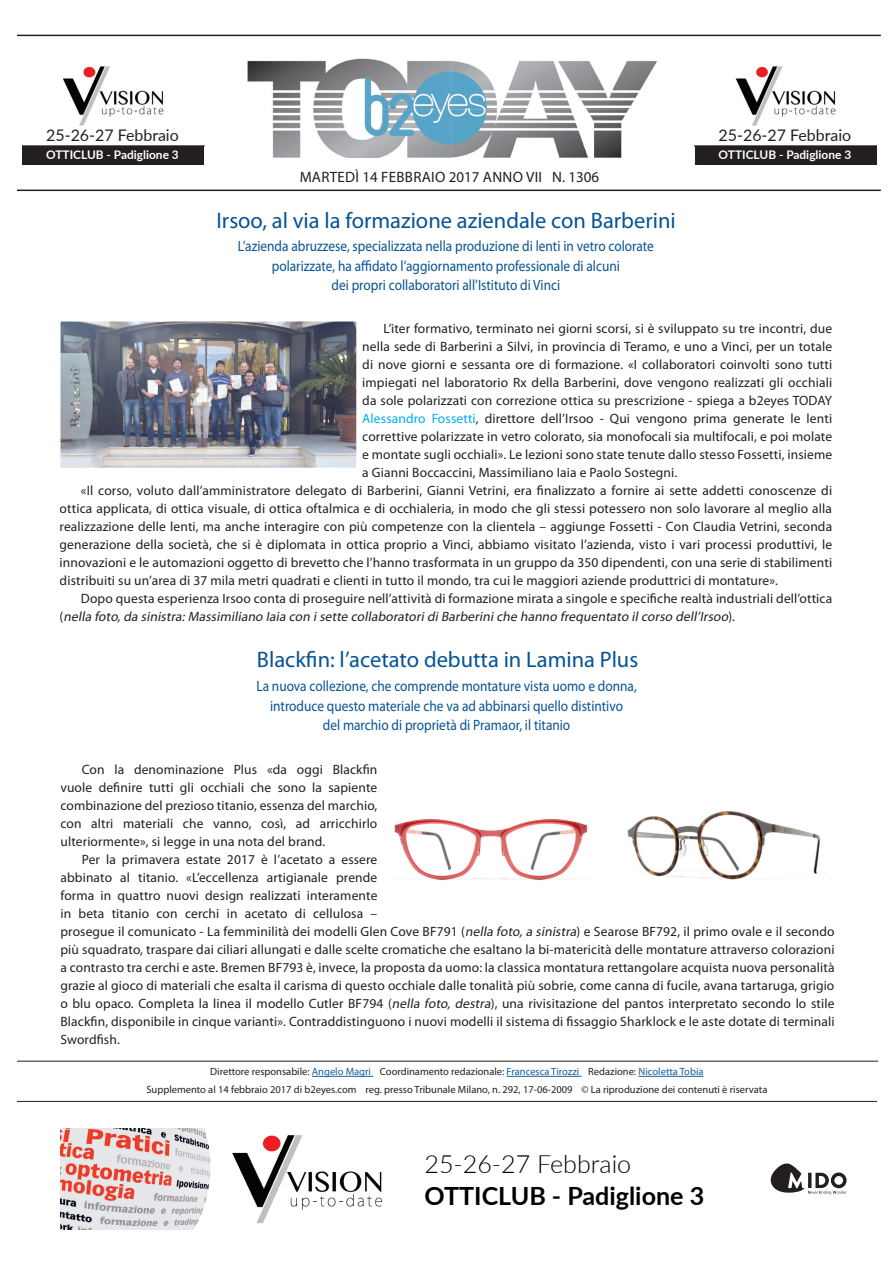
<style>
.page{position:relative;width:893px;height:1263px;background:#fff}
.page>*{position:absolute;margin:0;border:0;box-sizing:border-box;transform-origin:0 0}
.t1{font:700 25.05px "Lato";color:#000001}
.t2{font:300 25.05px "Lato";color:#000001}
.t3{font:22.5px "Myriad Pro";color:#075394}
.t4{font:15.9px "Lato";color:#231f20}
.t5{font:15px/19.5px "Myriad Pro";color:#075394;text-align:center;scale:.89 1}
.t6{font:15px "Myriad Pro";letter-spacing:.02em;color:#231f20}
.t7{font:13.5px/18px "Myriad Pro";letter-spacing:.01em;color:#231f20;text-align:justify}
.t8{font:italic 13.5px "Myriad Pro";letter-spacing:-.2em;color:#231f20}
.t9{font:700 11.85px "Lato";color:#fff}
.t10{font:10.5px/18px "Myriad Pro";color:#231f20;text-align:center}
.s1{color:#00aeef}
.s2{font-style:normal}
.s3{font-style:italic}
.s4{color:#175d9e}
</style>
<div class="page">
<img style="left:247px;top:58px;width:410px;height:99px">
<hr style="left:17px;top:1101px;width:860px;height:1px;background:#231f20">
<hr style="left:312px;top:1076px;width:61px;height:1px;background:#175d9e">
<hr style="left:507px;top:1076px;width:75px;height:1px;background:#175d9e">
<hr style="left:638px;top:1076px;width:65px;height:1px;background:#175d9e">
<div style="left:695px;top:145px;width:181px;height:19px;background:#231f20"></div>
<img style="left:735px;top:66px;width:101px;height:60px">
<div style="left:22px;top:145px;width:182px;height:19px;background:#231f20"></div>
<img style="left:62px;top:66px;width:102px;height:60px">
<hr style="left:17px;top:190px;width:864px;height:1px;background:#231f20">
<hr style="left:17px;top:35px;width:864px;height:1px;background:#231f20">
<hr style="left:17px;top:1061px;width:861px;height:1px;background:#231f20">
<img style="left:60px;top:1128px;width:85px;height:101px">
<svg style="left:145px;top:1128px;width:66px;height:101px;background:#d8ced0"></svg>
<img style="left:232px;top:1135px;width:150px;height:89px">
<svg style="left:770px;top:1163px;width:77px;height:32px"></svg>
<img style="left:62px;top:322px;width:293px;height:145px">
<div style="left:55px;top:315px;width:307px;height:159px;border:6px solid #fff"></div>
<img style="left:627px;top:811px;width:193px;height:69px">
<img style="left:394px;top:819px;width:194px;height:61px">
<p class="t4" style="left:46px;top:124px;width:134px">25-26-27 Febbraio</p>
<p class="t9" style="left:46px;top:146px;width:134px">OTTICLUB - Padiglione 3</p>
<p class="t6" style="left:300px;top:167px;width:301px">martedì 14 febbraio 2017 ANNO VII N. 1306</p>
<p class="t4" style="left:719px;top:124px;width:134px">25-26-27 Febbraio</p>
<p class="t9" style="left:719px;top:146px;width:134px">OTTICLUB - Padiglione 3</p>
<h2 class="t3" style="left:216px;top:207px;width:461px">I rsoo, al via la formazione aziendale con Barberini</h2>
<p class="t5" style="left:238px;top:236px;width:469px">L’azienda abruzzese, specializzata nella produzione di lenti in vetro colorate polarizzate, ha affidato l’aggiornamento professionale di alcuni<br>dei propri collaboratori all’Istituto di Vinci</p>
<p class="t7" style="left:362px;top:319px;width:471px;text-indent:21px">L’iter formativo, terminato nei giorni scorsi, si è sviluppato su tre incontri, due nella sede di Barberini a Silvi, in provincia di Teramo, e uno a Vinci, per un totale di nove giorni e sessanta ore di formazione. «I collaboratori coinvolti sono tutti impiegati nel laboratorio Rx della Barberini, dove vengono realizzati gli occhiali da sole polarizzati con correzione ottica su prescrizione - spiega a b2eyes TODA</p>
<p class="t7" style="left:825px;top:391px;width:9px">Y</p>
<p class="t7" style="left:362px;top:409px;width:471px"><span class="s1">Alessandro Fossetti</span>, direttore dell’I rsoo - Qui vengono prima generate le lenti</p>
<p class="t7" style="left:362px;top:427px;width:471px">correttive polarizzate in vetro colorato, sia monofocali sia multifocali, e poi molate</p>
<p class="t7" style="left:362px;top:445px;width:471px">e montate sugli occhiali». Le lezioni sono state tenute dallo stesso Fossetti, insieme</p>
<p class="t7" style="left:362px;top:463px;width:316px">a Gianni Boccaccini, Massimiliano Iaia e Paolo Sostegni.</p>
<p class="t7" style="left:81px;top:481px;width:753px">«I l corso, voluto dall’amministratore delegato di Barberini, Gianni Vetrini, era finalizzato a fornire ai sette addetti conoscenze di</p>
<p class="t7" style="left:60px;top:499px;width:774px">ottica applicata, di ottica visuale, di ottica oftalmica e di occhialeria, in modo che gli stessi potessero non solo lavorare al meglio alla</p>
<p class="t7" style="left:60px;top:517px;width:774px">realizzazione delle lenti, ma anche interagire con più competenze con la clientela – aggiunge Fossetti - Con Claudia Vetrini, seconda</p>
<p class="t7" style="left:60px;top:535px;width:774px">generazione della società, che si è diplomata in ottica proprio a Vinci, abbiamo visitato l’azienda, visto i vari processi produttivi, le</p>
<p class="t7" style="left:60px;top:553px;width:774px">innovazioni e le automazioni oggetto di brevetto che l’hanno trasformata in un gruppo da 350 dipendenti, con una serie di stabilimenti</p>
<p class="t7" style="left:60px;top:571px;width:720px">distribuiti su un’area di 37 mila metri quadrati e clienti in tutto il mondo, tra cui le maggiori aziende produttrici di montature».</p>
<p class="t7" style="left:81px;top:589px;width:753px">Dopo questa esperienza I rsoo conta di proseguire nell’attività di formazione mirata a singole e specifiche realtà industriali dell’ottica</p>
<p class="t8" style="left:60px;top:608px;width:677px"><span class="s2">(</span> nella foto,da sinistra:Massimiliano Iaia con isette collaboratoridiBarberiniche hanno frequentato ilcorso dell’I rsoo<span class="s2">) .</span></p>
<h2 class="t3" style="left:257px;top:645px;width:383px">Blackfin: l’acetato debutta in Lamina Plus</h2>
<p class="t5" style="left:256px;top:676px;width:429px">La nuova collezione, che comprende montature vista uomo e donna, introduce questo materiale che va ad abbinarsi quello distintivo<br>del marchio di proprietà di Pramaor, il titanio</p>
<p class="t7" style="left:60px;top:760px;width:318px;text-indent:21px">Con la denominazione Plus «da oggi Blackfin vuole definire tutti gli occhiali che sono la sapiente combinazione del prezioso titanio, essenza del marchio, con altri materiali che vanno, così, ad arricchirlo ulteriormente», si legge in una nota del brand.</p>
<p class="t7" style="left:60px;top:850px;width:776px;text-align:left;text-indent:21px">Per la primavera estate 2017 è l’acetato a essere<br>abbinato al titanio. «L’eccellenza artigianale prende<br>forma in quattro nuovi design realizzati interamente<br>in beta titanio con cerchi in acetato di cellulosa –<br>prosegue il comunicato - La femminilità dei modelli Glen Cove BF791 (<span class="s3">nella foto,a sinistra</span>) e Searose BF792, il primo ovale e il secondo più squadrato, traspare dai ciliari allungati e dalle scelte cromatiche che esaltano la bi-matericità delle montature attraverso colorazioni a contrasto tra cerchi e aste. Bremen BF793 è, invece, la proposta da uomo: la classica montatura rettangolare acquista nuova personalità grazie al gioco di materiali che esalta il carisma di questo occhiale dalle tonalità più sobrie, come canna di fucile, avana tartaruga, grigio o blu opaco. Completa la linea il modello Cutler BF794 (<span class="s3">nella foto, destra</span>), una rivisitazione del pantos interpretato secondo lo stile Blackfin, disponibile in cinque varianti». Contraddistinguono i nuovi modelli il sistema di fissaggio Sharklock e le aste dotate di terminali Swordfish.</p>
<p class="t10" style="left:146px;top:1062px;width:622px">Direttore responsabile: <span class="s4">Angelo Magri</span> Coordinamento redazionale: <span class="s4">Francesca Tirozzi</span> Redazione: <span class="s4">Nicoletta Tobia<br></span>Supplemento al 14 febbraio 2017 di b2eyes.com reg. presso Tribunale Milano, n. 292, 17-06-2009 © La riproduzione dei contenuti è riservata</p>
<h1 class="t2" style="left:424px;top:1146px;width:208px">25-26-27 Febbraio</h1>
<h1 class="t1" style="left:424px;top:1177px;width:281px">OTTICLUB - Padiglione 3</h1>
</div>
